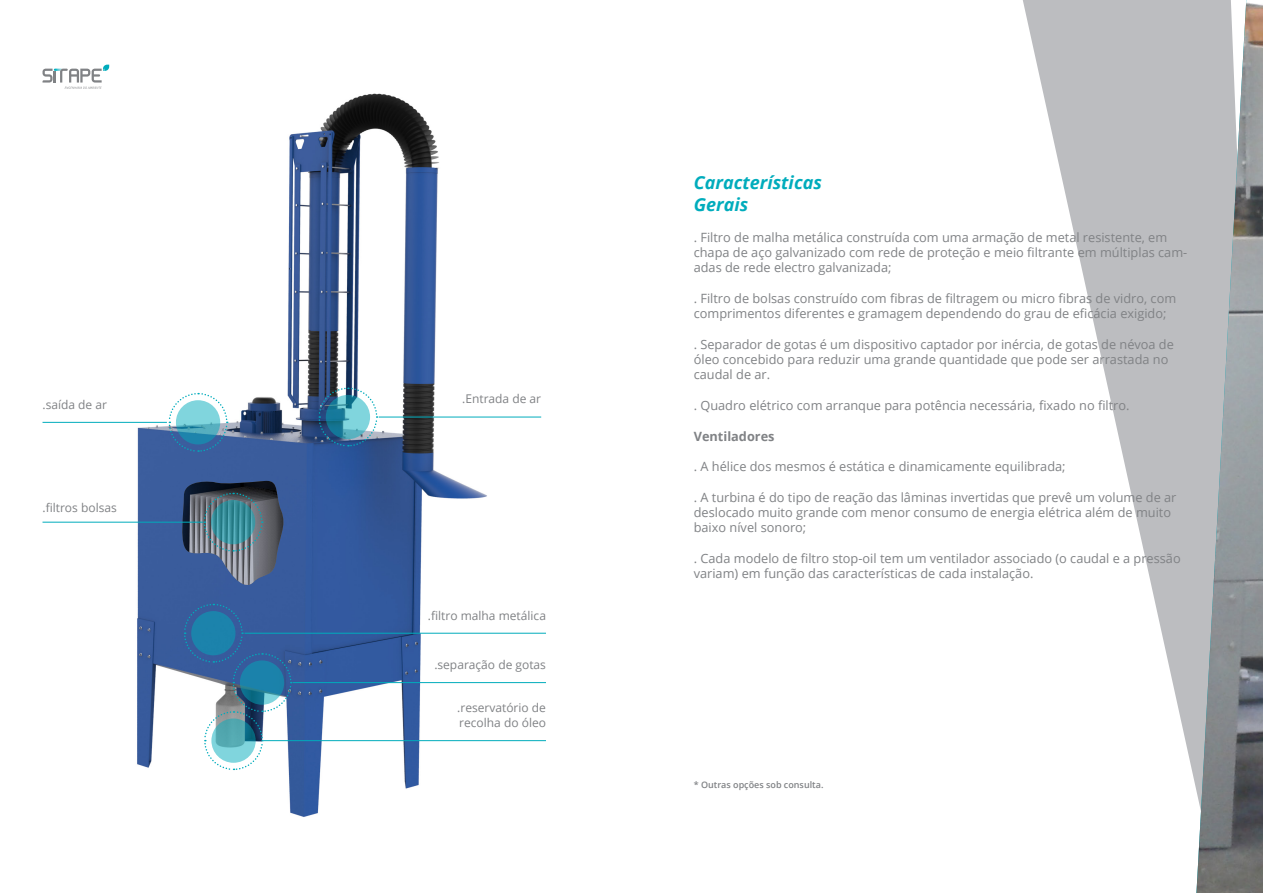
<style>
.page{position:relative;width:1263px;height:893px;background:#fff}
.page>*{position:absolute;margin:0;border:0;box-sizing:border-box;transform-origin:0 0}
.t1{font:italic 700 18px "Open Sans";color:#00acbc}
.t2{font:12.75px/15.3px "Open Sans";color:#808285}
.t3{font:700 12.75px "Open Sans";color:#808285}
.t4{font:12px "Open Sans";color:#808285}
.t5{font:600 9px "Open Sans";color:#808285}
</style>
<div class="page">
<img style="left:62px;top:64px;width:479px;height:753px">
<svg style="left:1023px;top:0;width:173px;height:788px"></svg>
<img style="left:1196px;top:0;width:67px;height:893px">
<svg style="left:43px;top:65px;width:66px;height:24px"></svg>
<hr style="left:43px;top:422px;width:124px;height:1px;background:#00acbc">
<svg style="left:168px;top:392px;width:60px;height:61px"></svg>
<svg style="left:176px;top:400px;width:44px;height:44px;background:#62bbcb"></svg>
<hr style="left:264px;top:740px;width:282px;height:1px;background:#00acbc">
<hr style="left:379px;top:417px;width:162px;height:1px;background:#00acbc">
<svg style="left:318px;top:387px;width:60px;height:60px"></svg>
<svg style="left:326px;top:395px;width:44px;height:44px;background:#50a9bb"></svg>
<hr style="left:293px;top:682px;width:253px;height:1px;background:#00acbc">
<hr style="left:244px;top:633px;width:302px;height:1px;background:#00acbc">
<svg style="left:183px;top:603px;width:109px;height:168px"></svg>
<div style="left:191px;top:611px;width:44px;height:44px;background:#1c83ac;border-radius:50%"></div>
<hr style="left:43px;top:522px;width:160px;height:1px;background:#00acbc">
<svg style="left:178px;top:478px;width:110px;height:113px;background:#4d5e7d"></svg>
<svg style="left:211px;top:500px;width:44px;height:44px;background:#398f9b"></svg>
<p class="t4" style="left:43px;top:396px;width:66px">.saída de ar</p>
<p class="t4" style="left:43px;top:499px;width:76px">.filtros bolsas</p>
<p class="t4" style="left:462px;top:391px;width:80px">.Entrada de ar</p>
<p class="t4" style="left:428px;top:607px;width:120px">.filtro malha metálica</p>
<p class="t4" style="left:434px;top:656px;width:113px">.separação de gotas</p>
<p class="t4" style="left:457px;top:700px;width:90px">.reservatório de</p>
<p class="t4" style="left:459px;top:714px;width:88px">recolha do óleo</p>
<p class="t1" style="left:694px;top:170px;width:130px">Características</p>
<p class="t1" style="left:694px;top:192px;width:56px">Gerais</p>
<p class="t2" style="left:694px;top:229px;width:495px">. Filtro de malha metálica construída com uma armação de metal resistente, em chapa de aço galvanizado com rede de proteção e meio filtrante em múltiplas cam&shy;adas de rede electro galvanizada;</p>
<p class="t2" style="left:694px;top:290px;width:484px">. Filtro de bolsas construído com fibras de filtragem ou micro fibras de vidro, com comprimentos diferentes e gramagem dependendo do grau de eficácia exigido;</p>
<p class="t2" style="left:694px;top:336px;width:482px">. Separador de gotas é um dispositivo captador por inércia, de gotas de névoa de óleo concebido para reduzir uma grande quantidade que pode ser arrastada no caudal de ar.</p>
<p class="t2" style="left:694px;top:397px;width:437px">. Quadro elétrico com arranque para potência necessária, fixado no filtro.</p>
<p class="t3" style="left:694px;top:427px;width:82px">Ventiladores</p>
<p class="t2" style="left:694px;top:459px;width:373px">. A hélice dos mesmos é estática e dinamicamente equilibrada;</p>
<p class="t2" style="left:694px;top:489px;width:484px">. A turbina é do tipo de reação das lâminas invertidas que prevê um volume de ar deslocado muito grande com menor consumo de energia elétrica além de muito baixo nível sonoro;</p>
<p class="t2" style="left:694px;top:550px;width:488px">. Cada modelo de filtro stop-oil tem um ventilador associado (o caudal e a pressão variam) em função das características de cada instalação.</p>
<p class="t5" style="left:694px;top:779px;width:131px">* Outras opções sob consulta.</p>
</div>
